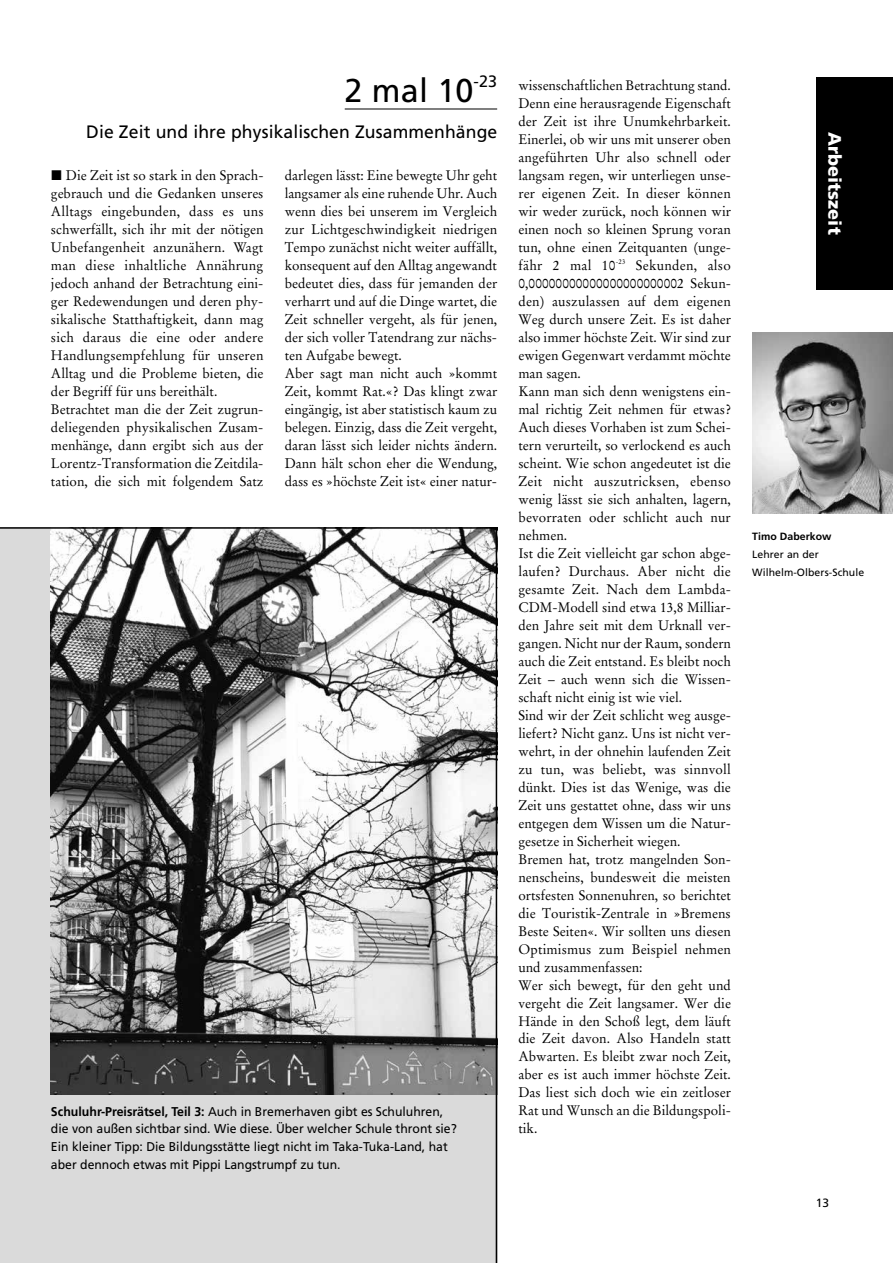
<style>
.page{position:relative;width:893px;height:1263px;background:#fff}
.page>*{position:absolute;margin:0;border:0;box-sizing:border-box;transform-origin:0 0}
.t1{font:33px "Frutiger";color:#000}
.t2{font:18px "Frutiger";letter-spacing:.005em;color:#000}
.t3{font:900 18px "Frutiger";letter-spacing:.005em;color:#fff}
.t4{font:16.5px "Frutiger";color:#000}
.t5{font:13.8px/18px "Stempel Garamond";color:#000}
.t6{font:12.75px/18px "Frutiger";color:#000;scale:.96 1}
.t7{font:12px "Frutiger";color:#000}
.t8{font:10.5px/18px "Frutiger";letter-spacing:.005em;color:#000}
.t9{font:700 10.5px "Frutiger";letter-spacing:.005em;color:#000}
.t10{font:6.9px "Stempel Garamond";color:#000}
.s1{font-family:"European Pi Three";font-size:14.25px}
.s2{font-weight:700}
</style>
<div class="page">
<div style="left:816px;top:77px;width:76px;height:212px;background:#000"></div>
<div style="left:0;top:527px;width:497px;height:735px;background:#dadada"></div>
<hr style="left:345px;top:109px;width:152px;height:1px;background:#000">
<img style="left:752px;top:333px;width:140px;height:180px">
<img style="left:51px;top:529px;width:445px;height:565px">
<hr style="left:0;top:527px;width:497px;height:2px;background:#000">
<hr style="left:496px;top:527px;width:1px;height:735px;background:#000">
<h1 class="t1" style="left:345px;top:77px;width:130px">2 mal 10</h1>
<p class="t4" style="left:474px;top:74px;width:25px">-23</p>
<h2 class="t2" style="left:86px;top:125px;width:413px">Die Zeit und ihre physikalischen Zusammenhänge</h2>
<p class="t5" style="left:51px;top:168px;width:214px"><span class="s1">-</span> Die Zeit ist so stark in den Sprach&shy;gebrauch und die Gedanken unseres Alltags eingebunden, dass es uns schwerfällt, sich ihr mit der nötigen Unbefangenheit anzunähern. Wagt man diese inhaltliche Annährung jedoch anhand der Betrachtung eini&shy;ger Redewendungen und deren phy&shy;sikalische Statthaftigkeit, dann mag sich daraus die eine oder andere Handlungsempfehlung für unseren Alltag und die Probleme bieten, die der Begriff für uns bereithält.<br>Betrachtet man die der Zeit zugrun&shy;deliegenden physikalischen Zusam&shy;menhänge, dann ergibt sich aus der Lorentz-Transformation die Zeitdila&shy;tation, die sich mit folgendem Satz</p>
<p class="t5" style="left:285px;top:168px;width:214px">darlegen lässt: Eine bewegte Uhr geht langsamer als eine ruhende Uhr. Auch wenn dies bei unserem im Vergleich zur Lichtgeschwindigkeit niedrigen Tempo zunächst nicht weiter auffällt, konsequent auf den Alltag angewandt bedeutet dies, dass für jemanden der verharrt und auf die Dinge wartet, die Zeit schneller vergeht, als für jenen, der sich voller Tatendrang zur nächs&shy;ten Aufgabe bewegt.<br>Aber sagt man nicht auch »kommt Zeit, kommt Rat.«? Das klingt zwar eingängig, ist aber statistisch kaum zu belegen. Einzig, dass die Zeit vergeht, daran lässt sich leider nichts ändern.<br>Dann hält schon eher die Wendung, dass es »höchste Zeit ist« einer natur-</p>
<p class="t6" style="left:51px;top:1103px;width:424px"><span class="s2">Schuluhr-Preisrätsel, Teil 3:</span> Auch in Bremerhaven gibt es Schuluhren, die von außen sichtbar sind. Wie diese. Über welcher Schule thront sie?<br>Ein kleiner Tipp: Die Bildungsstätte liegt nicht im Taka-Tuka-Land, hat aber dennoch etwas mit Pippi Langstrumpf zu tun.</p>
<p class="t5" style="left:518px;top:78px;width:214px;text-align:justify">wissenschaftlichen Betrachtung stand.<br>Denn eine herausragende Eigenschaft der Zeit ist ihre Unumkehrbarkeit.<br>Einerlei, ob wir uns mit unserer oben angeführten Uhr also schnell oder langsam regen, wir unterliegen unse&shy;rer eigenen Zeit. In dieser können wir weder zurück, noch können wir einen noch so kleinen Sprung voran tun, ohne einen Zeitquanten (unge&shy;fähr 2 mal 10</p>
<p class="t10" style="left:616px;top:259px;width:11px">-23</p>
<p class="t5" style="left:518px;top:258px;width:214px;text-indent:117px">Sekunden, also<br>0,00000000000000000000002 Sekun&shy;den) auszulassen auf dem eigenen<br>Weg durch unsere Zeit. Es ist daher also immer höchste Zeit. Wir sind zur ewigen Gegenwart verdammt möchte man sagen.<br>Kann man sich denn wenigstens ein&shy;mal richtig Zeit nehmen für etwas?<br>Auch dieses Vorhaben ist zum Schei&shy;tern verurteilt, so verlockend es auch scheint. Wie schon angedeutet ist die<br>Zeit nicht auszutricksen, ebenso wenig lässt sie sich anhalten, lagern, bevorraten oder schlicht auch nur nehmen.<br>Ist die Zeit vielleicht gar schon abge&shy;laufen? Durchaus. Aber nicht die gesamte Zeit. Nach dem Lambda-<br>CDM-Modell sind etwa 13,8 Milliar&shy;den Jahre seit mit dem Urknall ver&shy;gangen. Nicht nur der Raum, sondern auch die Zeit entstand. Es bleibt noch<br>Zeit – auch wenn sich die Wissen&shy;schaft nicht einig ist wie viel.<br>Sind wir der Zeit schlicht weg ausge&shy;liefert? Nicht ganz. Uns ist nicht ver&shy;wehrt, in der ohnehin laufenden Zeit zu tun, was beliebt, was sinnvoll dünkt. Dies ist das Wenige, was die<br>Zeit uns gestattet ohne, dass wir uns entgegen dem Wissen um die Natur&shy;gesetze in Sicherheit wiegen.<br>Bremen hat, trotz mangelnden Son&shy;nenscheins, bundesweit die meisten ortsfesten Sonnenuhren, so berichtet die Touristik-Zentrale in »Bremens<br>Beste Seiten«. Wir sollten uns diesen<br>Optimismus zum Beispiel nehmen und zusammenfassen:<br>Wer sich bewegt, für den geht und vergeht die Zeit langsamer. Wer die<br>Hände in den Schoß legt, dem läuft die Zeit davon. Also Handeln statt<br>Abwarten. Es bleibt zwar noch Zeit, aber es ist auch immer höchste Zeit.<br>Das liest sich doch wie ein zeitloser<br>Rat und Wunsch an die Bildungspoli&shy;tik.</p>
<h2 class="t3" style="left:842px;top:132px;width:105px;rotate:90deg">Arbeitszeit</h2>
<p class="t9" style="left:752px;top:532px;width:81px">Timo Daberkow</p>
<p class="t8" style="left:752px;top:546px;width:113px">Lehrer an der<br>Wilhelm-Olbers-Schule</p>
<p class="t7" style="left:816px;top:1198px;width:15px">13</p>
</div>
